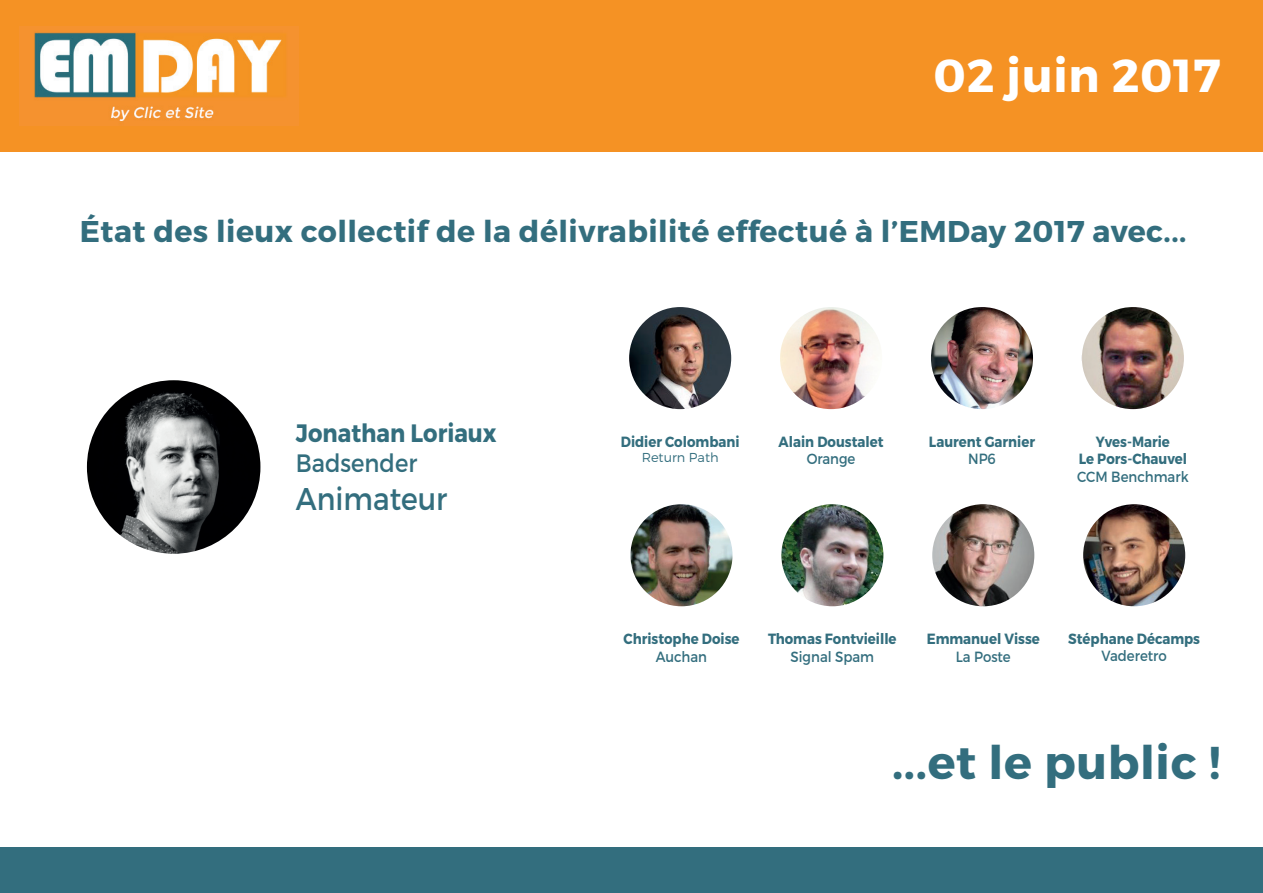
<style>
.page{position:relative;width:1263px;height:893px;background:#fff}
.page>*{position:absolute;margin:0;border:0;box-sizing:border-box;transform-origin:0 0}
.t1{font:700 46.2px "Montserrat";letter-spacing:.015em;color:#336e7e}
.t2{font:700 46.2px "Montserrat";letter-spacing:.015em;color:#fff}
.t3{font:31.5px "Montserrat";color:#336e7e;scale:.9 1}
.t4{font:700 30px "Montserrat";letter-spacing:.015em;color:#336e7e}
.t5{font:700 25.2px "Montserrat";color:#336e7e;scale:.9 1}
.t6{font:25.2px "Montserrat";color:#336e7e;scale:.9 1}
.t7{font:700 14.85px/17.7px "Montserrat";color:#336e7e;text-align:center;scale:.9 1}
.t8{font:14.85px "Montserrat";color:#336e7e;scale:.9 1}
.t9{font:300 12.9px "Montserrat";color:#336e7e}
</style>
<div class="page">
<img style="left:629px;top:307px;width:102px;height:102px;border-radius:51px">
<img style="left:780px;top:307px;width:102px;height:102px;border-radius:51px">
<img style="left:931px;top:307px;width:102px;height:102px;border-radius:51px">
<img style="left:1082px;top:307px;width:102px;height:102px;border-radius:51px">
<img style="left:630px;top:504px;width:102px;height:102px;border-radius:51px">
<img style="left:781px;top:504px;width:102px;height:102px;border-radius:51px">
<img style="left:932px;top:504px;width:102px;height:102px;border-radius:51px">
<img style="left:1083px;top:504px;width:102px;height:102px;border-radius:51px">
<img style="left:87px;top:380px;width:173px;height:174px;border-radius:87px">
<div style="left:0;top:0;width:1263px;height:152px;background:#f59224"></div>
<img style="left:19px;top:26px;width:279px;height:100px">
<div style="left:0;top:848px;width:1263px;height:45px;background:#336e7e"></div>
<h1 class="t2" style="left:933px;top:47px;width:288px">02 juin 2017</h1>
<h3 class="t4" style="left:80px;top:213px;width:1108px">État des lieux collectif de la délivrabilité effectué à l’EMDay 2017 avec...</h3>
<h3 class="t5" style="left:296px;top:417px;width:224px">Jonathan Loriaux</h3>
<h3 class="t6" style="left:296px;top:448px;width:136px">Badsender</h3>
<h2 class="t3" style="left:296px;top:479px;width:170px">Animateur</h2>
<p class="t7" style="left:621px;top:433px;width:133px">Didier Colombani</p>
<p class="t9" style="left:642px;top:450px;width:78px">Return Path</p>
<p class="t7" style="left:779px;top:433px;width:118px">Alain Doustalet</p>
<p class="t8" style="left:807px;top:450px;width:56px">Orange</p>
<p class="t7" style="left:929px;top:433px;width:119px">Laurent Garnier</p>
<p class="t8" style="left:968px;top:450px;width:32px">NP6</p>
<p class="t7" style="left:1079px;top:433px;width:122px">Yves-Marie<br>Le Pors-Chauvel</p>
<p class="t8" style="left:1077px;top:468px;width:125px">CCM Benchmark</p>
<p class="t7" style="left:623px;top:630px;width:130px">Christophe Doise</p>
<p class="t8" style="left:656px;top:647px;width:58px">Auchan</p>
<p class="t7" style="left:768px;top:630px;width:144px">Thomas Fontvieille</p>
<p class="t8" style="left:790px;top:647px;width:94px">Signal Spam</p>
<p class="t7" style="left:927px;top:630px;width:127px">Emmanuel Visse</p>
<p class="t8" style="left:956px;top:647px;width:63px">La Poste</p>
<p class="t7" style="left:1068px;top:630px;width:148px">Stéphane Décamps</p>
<p class="t8" style="left:1101px;top:647px;width:74px">Vaderetro</p>
<h1 class="t1" style="left:892px;top:733px;width:330px">...et le public !</h1>
</div>
